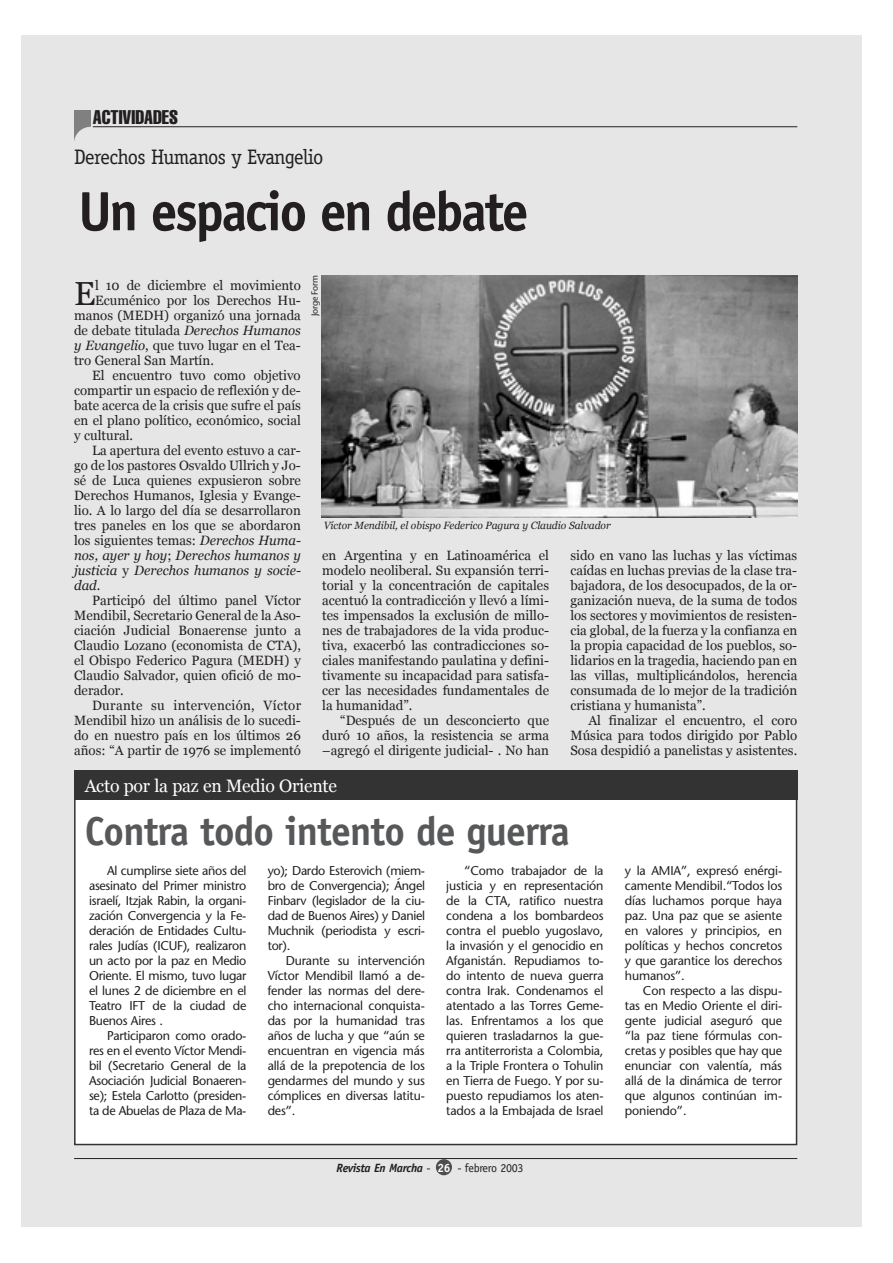
<style>
.page{position:relative;width:893px;height:1263px;background:#fff}
.page>*{position:absolute;margin:0;border:0;box-sizing:border-box;transform-origin:0 0}
.t1{font:700 55.5px "Officina Sans";letter-spacing:-.045em;color:#231f20;scale:.96 1}
.t2{font:700 40.5px "Officina Sans";letter-spacing:-.02em;color:#57585a}
.t3{font:33.3px "Georgia";color:#231f20}
.t4{font:21px "Officina Serif";letter-spacing:-.03em;color:#231f20}
.t5{font:extra-condensed 19.5px "Helvetica";color:#231f20}
.t6{font:18px "Georgia";letter-spacing:-.01em;color:#fff}
.t7{font:13.5px/15px "Georgia";color:#231f20;text-align:justify}
.t8{font:italic 13.5px "Georgia";color:#231f20}
.t9{font:13.5px "Georgia";letter-spacing:.025em;color:#231f20}
.t10{font:12.75px/15px "Stone Sans";letter-spacing:-.01em;color:#231f20;text-align:justify}
.t11{font:italic 700 12px "Officina Sans";letter-spacing:-.03em;color:#231f20}
.t12{font:italic 10.5px "Georgia";letter-spacing:-.005em;color:#231f20}
.t13{font:9px "Stone Sans";letter-spacing:-.035em;color:#231f20}
.s1{font-style:italic}
.s2{font-style:normal}
.s3{font-weight:400;font-style:normal}
.s4{font-style:normal;color:#fff}
</style>
<div class="page">
<div style="left:22px;top:35px;width:839px;height:1192px;background:#e6e6e6"></div>
<div style="left:436px;top:1159px;width:16px;height:16px;background:#4d4d4d;border-radius:50%"></div>
<div style="left:76px;top:772px;width:719px;height:372px;background:#fff"></div>
<div style="left:74px;top:770px;width:723px;height:30px;background:#333"></div>
<img style="left:321px;top:275px;width:476px;height:242px">
<hr style="left:74px;top:1158px;width:723px;height:1px;background:#231f20">
<hr style="left:93px;top:126px;width:704px;height:1px;background:#231f20">
<img style="left:74px;top:111px;width:16px;height:30px">
<h3 class="t5" style="left:93px;top:110px;width:87px">ACTIVIDADES</h3>
<h3 class="t4" style="left:74px;top:149px;width:251px">Derechos Humanos y Evangelio</h3>
<h1 class="t1" style="left:78px;top:190px;width:470px">Un espacio en debate</h1>
<h3 class="t3" style="left:74px;top:275px;width:23px">E</h3>
<p class="t7" style="left:95px;top:278px;width:207px">l 10 de diciembre el movimiento</p>
<p class="t7" style="left:95px;top:293px;width:207px">Ecuménico por los Derechos Hu-</p>
<p class="t7" style="left:74px;top:308px;width:228px">manos (MEDH) organizó una jornada</p>
<p class="t7" style="left:74px;top:323px;width:228px">de debate titulada <span class="s1">Derechos Humanos</span></p>
<p class="t7" style="left:74px;top:338px;width:228px"><span class="s1">y Evangelio</span>, que tuvo lugar en el Tea-</p>
<p class="t7" style="left:74px;top:353px;width:141px">tro General San Martín.</p>
<p class="t7" style="left:92px;top:368px;width:210px">El encuentro tuvo como objetivo</p>
<p class="t7" style="left:74px;top:383px;width:228px">compartir un espacio de reflexión y de-</p>
<p class="t7" style="left:74px;top:398px;width:228px">bate acerca de la crisis que sufre el país</p>
<p class="t7" style="left:74px;top:413px;width:228px">en el plano político, económico, social</p>
<p class="t7" style="left:74px;top:428px;width:61px">y cultural.</p>
<p class="t7" style="left:92px;top:443px;width:210px">La apertura del evento estuvo a car-</p>
<p class="t7" style="left:74px;top:458px;width:228px">go de los pastores Osvaldo Ullrich y Jo-</p>
<p class="t7" style="left:74px;top:473px;width:228px">sé de Luca quienes expusieron sobre</p>
<p class="t7" style="left:74px;top:488px;width:228px">Derechos Humanos, Iglesia y Evange-</p>
<p class="t7" style="left:74px;top:503px;width:228px">lio. A lo largo del día se desarrollaron</p>
<p class="t7" style="left:74px;top:518px;width:228px">tres paneles en los que se abordaron</p>
<p class="t7" style="left:74px;top:533px;width:228px">los siguientes temas: <span class="s1">Derechos Huma-</span></p>
<p class="t8" style="left:74px;top:548px;width:228px">nos, ayer y hoy<span class="s2">;</span> Derechos humanos y</p>
<p class="t8" style="left:74px;top:563px;width:228px">justicia <span class="s2">y</span> Derechos humanos y socie-</p>
<p class="t8" style="left:74px;top:578px;width:28px">dad<span class="s2">.</span></p>
<p class="t7" style="left:92px;top:593px;width:210px">Participó del último panel Víctor</p>
<p class="t7" style="left:74px;top:608px;width:228px">Mendibil, Secretario General de la Aso-</p>
<p class="t7" style="left:74px;top:623px;width:229px">ciación Judicial Bonaerense junto a</p>
<p class="t7" style="left:74px;top:638px;width:228px">Claudio Lozano (economista de CTA),</p>
<p class="t7" style="left:74px;top:653px;width:228px">el Obispo Federico Pagura (MEDH) y</p>
<p class="t7" style="left:74px;top:668px;width:228px">Claudio Salvador, quien ofició de mo-</p>
<p class="t7" style="left:74px;top:683px;width:51px">derador.</p>
<p class="t9" style="left:92px;top:698px;width:210px">Durante su intervención, Víctor</p>
<p class="t7" style="left:74px;top:713px;width:228px">Mendibil hizo un análisis de lo sucedi-</p>
<p class="t7" style="left:74px;top:728px;width:228px">do en nuestro país en los últimos 26</p>
<p class="t7" style="left:74px;top:743px;width:228px">años: “A partir de 1976 se implementó</p>
<p class="t13" style="left:311px;top:316px;width:42px;rotate:-90deg">Jorge Form</p>
<p class="t12" style="left:324px;top:519px;width:288px">Víctor Mendibil, el obispo Federico Pagura y Claudio Salvador</p>
<p class="t7" style="left:322px;top:548px;width:228px">en Argentina y en Latinoamérica el modelo neoliberal. Su expansión terri&shy;torial y la concentración de capitales acentuó la contradicción y llevó a lími&shy;tes impensados la exclusión de millo&shy;nes de trabajadores de la vida produc&shy;tiva, exacerbó las contradicciones so&shy;ciales manifestando paulatina y defini&shy;tivamente su incapacidad para satisfa&shy;cer las necesidades fundamentales de la humanidad”.</p>
<p class="t7" style="left:322px;top:713px;width:228px;text-indent:18px">“Después de un desconcierto que duró 10 años, la resistencia se arma –agregó el dirigente judicial- . No han</p>
<p class="t7" style="left:570px;top:548px;width:228px">sido en vano las luchas y las víctimas caídas en luchas previas de la clase tra&shy;bajadora, de los desocupados, de la or&shy;ganización nueva, de la suma de todos los sectores y movimientos de resisten&shy;cia global, de la fuerza y la confianza en la propia capacidad de los pueblos, so&shy;lidarios en la tragedia, haciendo pan en las villas, multiplicándolos, herencia consumada de lo mejor de la tradición cristiana y humanista”.</p>
<p class="t7" style="left:570px;top:713px;width:228px;text-indent:18px">Al finalizar el encuentro, el coro Música para todos dirigido por Pablo Sosa despidió a panelistas y asistentes.</p>
<h3 class="t6" style="left:85px;top:776px;width:254px">Acto por la paz en Medio Oriente</h3>
<h2 class="t2" style="left:85px;top:816px;width:486px">Contra todo intento de guerra</h2>
<p class="t10" style="left:89px;top:865px;width:159px;text-indent:18px">Al cumplirse siete años del asesinato del Primer ministro israelí, Itzjak Rabin, la organi&shy;zación Convergencia y la Fe&shy;deración de Entidades Cultu&shy;rales Judías (ICUF), realizaron un acto por la paz en Medio Oriente. El mismo, tuvo lugar el lunes 2 de diciembre en el Teatro IFT de la ciudad de Buenos Aires .</p>
<p class="t10" style="left:89px;top:1030px;width:159px;text-indent:18px">Participaron como orado&shy;res en el evento Víctor Mendi&shy;bil (Secretario General de la Asociación Judicial Bonaeren&shy;se); Estela Carlotto (presiden&shy;ta de Abuelas de Plaza de Ma-</p>
<p class="t10" style="left:268px;top:865px;width:159px">yo); Dardo Esterovich (miem&shy;bro de Convergencia); Ángel Finbarv (legislador de la ciu&shy;dad de Buenos Aires) y Daniel Muchnik (periodista y escri&shy;tor).</p>
<p class="t10" style="left:268px;top:955px;width:159px;text-indent:18px">Durante su intervención Víctor Mendibil llamó a de&shy;fender las normas del dere&shy;cho internacional conquista&shy;das por la humanidad tras años de lucha y que “aún se encuentran en vigencia más allá de la prepotencia de los gendarmes del mundo y sus cómplices en diversas latitu&shy;des”.</p>
<p class="t10" style="left:446px;top:865px;width:159px;text-indent:18px">“Como trabajador de la justicia y en representación de la CTA, ratifico nuestra condena a los bombardeos contra el pueblo yugoslavo, la invasión y el genocidio en Afganistán. Repudiamos to&shy;do intento de nueva guerra contra Irak. Condenamos el atentado a las Torres Geme&shy;las. Enfrentamos a los que quieren trasladarnos la gue&shy;rra antiterrorista a Colombia, a la Triple Frontera o Tohulin en Tierra de Fuego. Y por su&shy;puesto repudiamos los aten&shy;tados a la Embajada de Israel</p>
<p class="t10" style="left:625px;top:865px;width:159px">y la AMIA”, expresó enérgi&shy;camente Mendibil.“Todos los días luchamos porque haya paz. Una paz que se asiente en valores y principios, en políticas y hechos concretos y que garantice los derechos humanos”.</p>
<p class="t10" style="left:625px;top:985px;width:159px;text-indent:18px">Con respecto a las dispu&shy;tas en Medio Oriente el diri&shy;gente judicial aseguró que “la paz tiene fórmulas con&shy;cretas y posibles que hay que enunciar con valentía, más allá de la dinámica de terror que algunos continúan im&shy;poniendo”.</p>
<p class="t11" style="left:336px;top:1163px;width:188px">Revista En Marcha <span class="s3">-</span> <span class="s4">26</span> <span class="s3">- febrero 2003</span></p>
</div>
